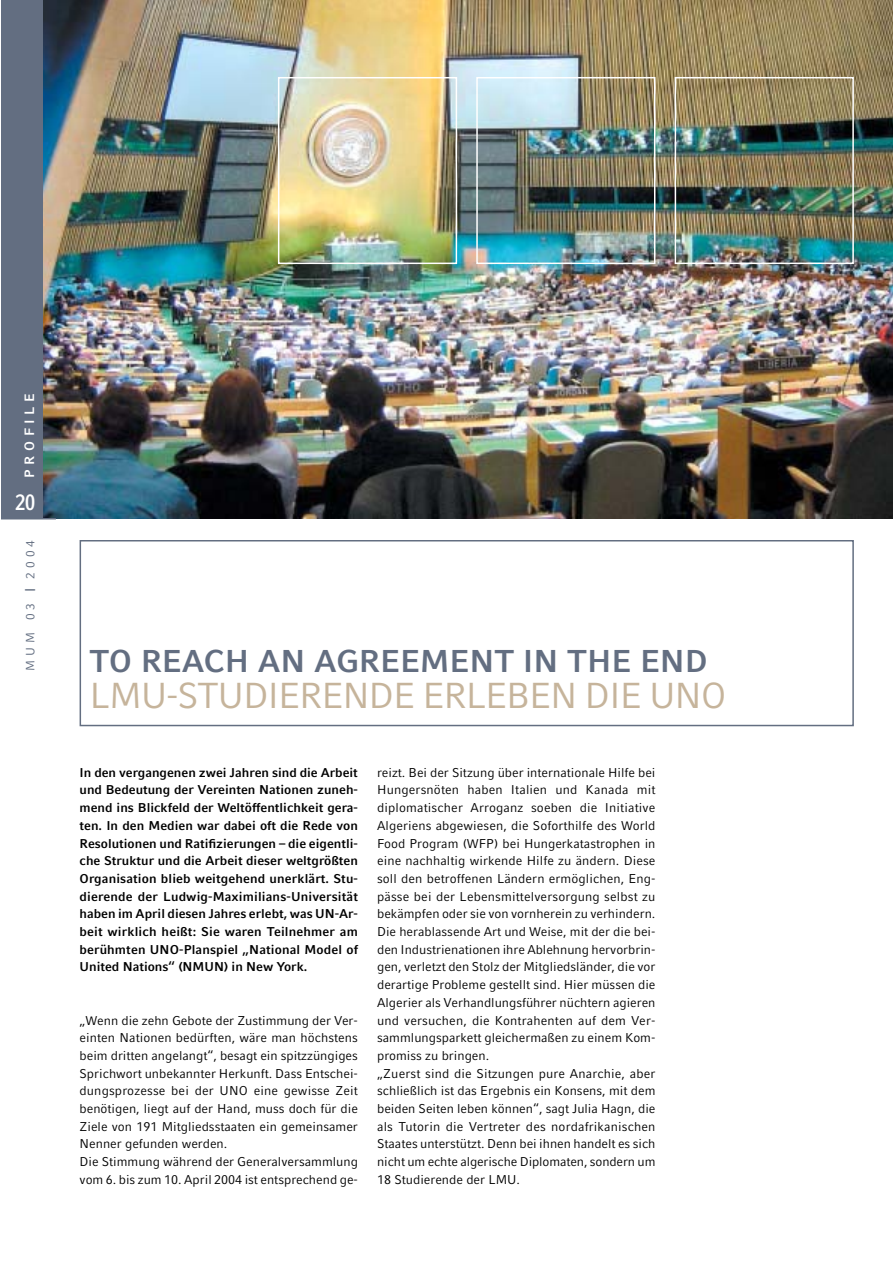
<style>
.page{position:relative;width:893px;height:1263px;background:#fff}
.page>*{position:absolute;margin:0;border:0;box-sizing:border-box;transform-origin:0 0}
.t1{font:36px "LMU Compatil Fact";letter-spacing:-.035em;color:#c6b49b}
.t2{font:700 31.5px "LMU Compatil Fact";color:#636e81}
.t3{font:700 22.5px "LMU Compatil Fact";color:#fff;scale:.8 1}
.t4{font:700 13.5px "LMU Compatil Fact";letter-spacing:.335em;color:#fff}
.t5{font:12.75px/17.7px "LMU Compatil Fact";color:#000}
.t6{font:700 12.75px/17.7px "LMU Compatil Fact";letter-spacing:.005em;color:#000;text-align:justify}
.t7{font:12px "LMU Compatil Fact";letter-spacing:.335em;color:#636e81}
.s1{font-weight:700;font-size:12.75px}
</style>
<div class="page">
<img style="left:43px;top:0;width:849px;height:519px">
<img style="left:277px;top:76px;width:577px;height:189px">
<div style="left:2px;top:0;width:41px;height:519px;background:#636e81"></div>
<hr style="left:2px;top:518px;width:54px;height:1px;background:#636e81">
<div style="left:80px;top:540px;width:773px;height:186px;border:2px solid #636e81"></div>
<p class="t4" style="left:25px;top:478px;width:86px;rotate:-90deg">PROFILE</p>
<h3 class="t3" style="left:16px;top:494px;width:26px">20</h3>
<p class="t7" style="left:26px;top:671px;width:132px;rotate:-90deg">MUM 03 <span class="s1">|</span> 2004</p>
<h2 class="t2" style="left:90px;top:650px;width:619px">TO REACH AN AGREEMENT IN THE END</h2>
<h1 class="t1" style="left:90px;top:683px;width:638px">LMU-STUDIERENDE ERLEBEN DIE UNO</h1>
<p class="t6" style="left:80px;top:765px;width:280px">In den vergangenen zwei Jahren sind die Arbeit und Bedeutung der Vereinten Nationen zuneh&shy;mend ins Blickfeld der Weltöffentlichkeit gera&shy;ten. In den Medien war dabei oft die Rede von Resolutionen und Ratifizierungen – die eigentli&shy;che Struktur und die Arbeit dieser weltgrößten Organisation blieb weitgehend unerklärt. Stu&shy;dierende der Ludwig-Maximilians-Universität haben im April diesen Jahres erlebt, was UN-Ar&shy;beit wirklich heißt: Sie waren Teilnehmer am berühmten UNO-Planspiel „National Model of United Nations“ (NMUN) in New York.</p>
<p class="t5" style="left:80px;top:1013px;width:280px">„Wenn die zehn Gebote der Zustimmung der Ver&shy;einten Nationen bedürften, wäre man höchstens beim dritten angelangt“, besagt ein spitzzüngiges Sprichwort unbekannter Herkunft. Dass Entschei&shy;dungsprozesse bei der UNO eine gewisse Zeit benötigen, liegt auf der Hand, muss doch für die Ziele von 191 Mitgliedsstaaten ein gemeinsamer Nenner gefunden werden.<br>Die Stimmung während der Generalversammlung vom 6. bis zum 10. April 2004 ist entsprechend ge-</p>
<p class="t5" style="left:377px;top:765px;width:280px">reizt. Bei der Sitzung über internationale Hilfe bei Hungersnöten haben Italien und Kanada mit diplomatischer Arroganz soeben die Initiative Algeriens abgewiesen, die Soforthilfe des World Food Program (WFP) bei Hungerkatastrophen in eine nachhaltig wirkende Hilfe zu ändern. Diese soll den betroffenen Ländern ermöglichen, Eng&shy;pässe bei der Lebensmittelversorgung selbst zu bekämpfen oder sie von vornherein zu verhindern.<br>Die herablassende Art und Weise, mit der die bei&shy;den Industrienationen ihre Ablehnung hervorbrin&shy;gen, verletzt den Stolz der Mitgliedsländer, die vor derartige Probleme gestellt sind. Hier müssen die Algerier als Verhandlungsführer nüchtern agieren und versuchen, die Kontrahenten auf dem Ver&shy;sammlungsparkett gleichermaßen zu einem Kom&shy;promiss zu bringen.<br>„Zuerst sind die Sitzungen pure Anarchie, aber schließlich ist das Ergebnis ein Konsens, mit dem beiden Seiten leben können“, sagt Julia Hagn, die als Tutorin die Vertreter des nordafrikanischen Staates unterstützt. Denn bei ihnen handelt es sich nicht um echte algerische Diplomaten, sondern um 18 Studierende der LMU.</p>
</div>
